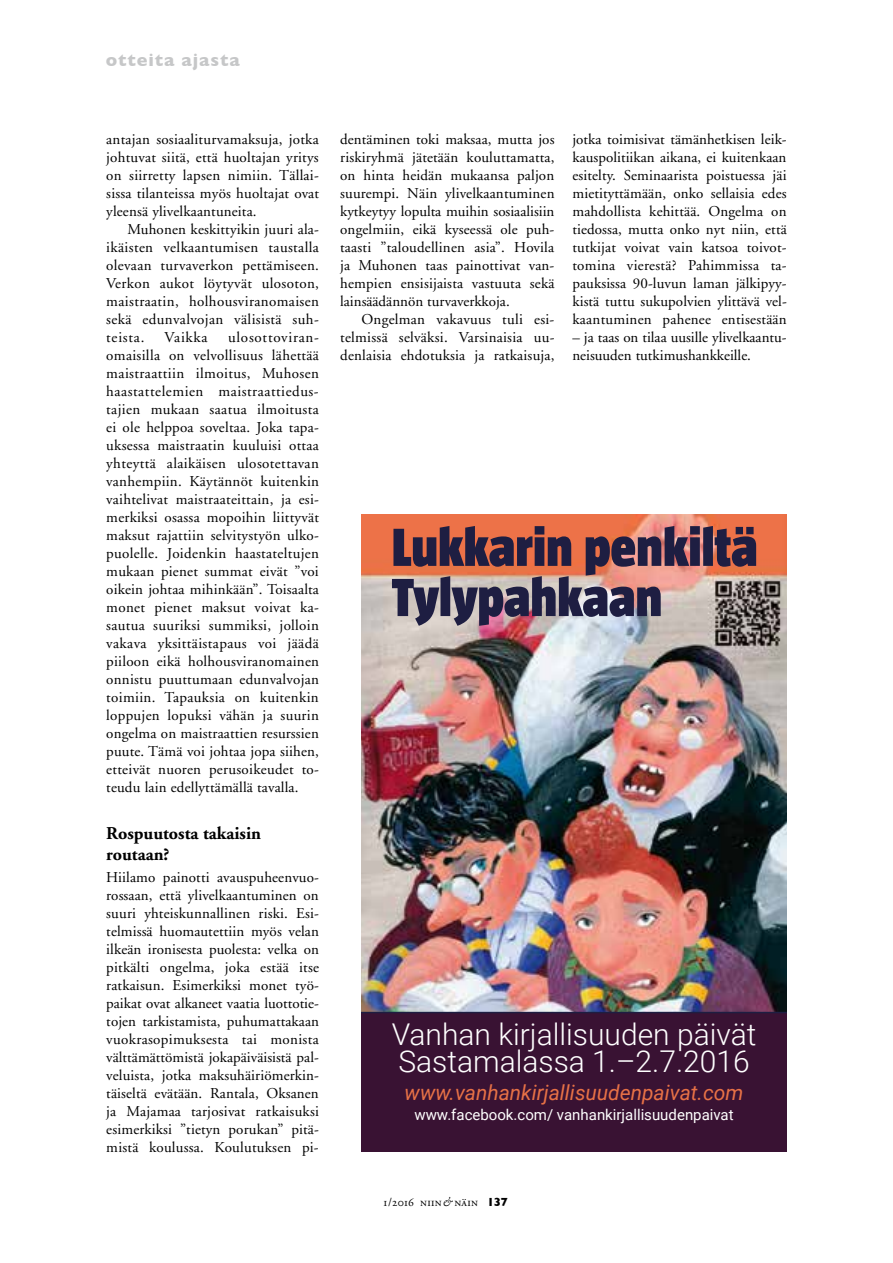
<style>
.page{position:relative;width:893px;height:1263px;background:#fff}
.page>*{position:absolute;margin:0;border:0;box-sizing:border-box;transform-origin:0 0}
.t1{font:300 30px/27px "Roboto";color:#fff}
.t2{font:italic 21px "Roboto";color:#e77146}
.t3{font:700 18px/21px "Adobe Garamond";color:#000}
.t4{font:700 18px "Gill Sans";letter-spacing:.05em;color:#c6c7c8}
.t5{font:15px/18px "Adobe Garamond";letter-spacing:.01em;color:#000;text-align:justify}
.t6{font:15px "Roboto";color:#fff}
.t7{font:12px "Adobe Garamond Regular SC";letter-spacing:.02em;color:#000}
.s1{font-family:"Adobe Garamond";font-style:italic}
.s2{font-family:"Gill Sans";font-weight:700}
</style>
<div class="page">
<img style="left:361px;top:514px;width:426px;height:498px">
<div style="left:361px;top:1012px;width:426px;height:140px;background:#391233"></div>
<img style="left:392px;top:526px;width:364px;height:100px">
<p class="t4" style="left:106px;top:50px;width:135px">otteita ajasta</p>
<p class="t5" style="left:106px;top:131px;width:214px">antajan sosiaaliturvamaksuja, jotka johtuvat siitä, että huoltajan yritys on siirretty lapsen nimiin. Tällai&shy;sissa tilanteissa myös huoltajat ovat yleensä ylivelkaantuneita.</p>
<p class="t5" style="left:106px;top:221px;width:214px;text-indent:21px">Muhonen keskittyikin juuri ala&shy;ikäisten velkaantumisen taustalla olevaan turvaverkon pettämiseen.<br>Verkon aukot löytyvät ulosoton, maistraatin, holhousviranomaisen sekä edunvalvojan välisistä suh&shy;teista.</p>
<p class="t5" style="left:106px;top:329px;width:214px;text-indent:122px">ulosottoviran&shy;omaisilla on velvollisuus lähettää maistraattiin ilmoitus, Muhosen haastattelemien maistraattiedus&shy;tajien mukaan saatua ilmoitusta ei ole helppoa soveltaa. Joka tapa&shy;uksessa maistraatin kuuluisi ottaa yhteyttä alaikäisen ulosotettavan vanhempiin. Käytännöt kuitenkin vaihtelivat maistraateittain, ja esi&shy;merkiksi osassa mopoihin liittyvät maksut rajattiin selvitystyön ulko&shy;puolelle. Joidenkin haastateltujen mukaan pienet summat eivät ”voi oikein johtaa mihinkään”. Toisaalta monet pienet maksut voivat ka&shy;sautua suuriksi summiksi, jolloin vakava yksittäistapaus voi jäädä piiloon eikä holhousviranomainen onnistu puuttumaan edunvalvojan toimiin. Tapauksia on kuitenkin loppujen lopuksi vähän ja suurin ongelma on maistraattien resurssien puute. Tämä voi johtaa jopa siihen, etteivät nuoren perusoikeudet to&shy;teudu lain edellyttämällä tavalla.</p>
<p class="t3" style="left:106px;top:823px;width:156px">Rospuutosta takaisin routaan?</p>
<p class="t5" style="left:106px;top:869px;width:214px">Hiilamo painotti avauspuheenvuo&shy;rossaan, että ylivelkaantuminen on suuri yhteiskunnallinen riski. Esi&shy;telmissä huomautettiin myös velan ilkeän ironisesta puolesta: velka on pitkälti ongelma, joka estää itse ratkaisun. Esimerkiksi monet työ&shy;paikat ovat alkaneet vaatia luottotie&shy;tojen tarkistamista, puhumattakaan vuokrasopimuksesta tai monista välttämättömistä jokapäiväisistä pal&shy;veluista, jotka maksuhäiriömerkin&shy;täiseltä evätään. Rantala, Oksanen ja Majamaa tarjosivat ratkaisuksi esimerkiksi ”tietyn porukan” pitä&shy;mistä koulussa. Koulutuksen pi-</p>
<p class="t5" style="left:165px;top:329px;width:45px">Vaikka</p>
<p class="t5" style="left:340px;top:131px;width:216px">dentäminen toki maksaa, mutta jos riskiryhmä jätetään kouluttamatta, on hinta heidän mukaansa paljon suurempi. Näin ylivelkaantuminen kytkeytyy lopulta muihin sosiaalisiin ongelmiin, eikä kyseessä ole puh&shy;taasti ”taloudellinen asia”. Hovila ja Muhonen taas painottivat van&shy;hempien ensisijaista vastuuta sekä lainsäädännön turvaverkkoja.</p>
<p class="t5" style="left:340px;top:311px;width:216px;text-indent:21px">Ongelman vakavuus tuli esi&shy;telmissä selväksi. Varsinaisia uu&shy;denlaisia ehdotuksia ja ratkaisuja,</p>
<p class="t5" style="left:572px;top:131px;width:216px">jotka toimisivat tämänhetkisen leik&shy;kauspolitiikan aikana, ei kuitenkaan esitelty. Seminaarista poistuessa jäi mietityttämään, onko sellaisia edes mahdollista kehittää. Ongelma on tiedossa, mutta onko nyt niin, että tutkijat voivat vain katsoa toivot&shy;tomina vierestä? Pahimmissa ta&shy;pauksissa 90-luvun laman jälkipyy&shy;kistä tuttu sukupolvien ylittävä vel&shy;kaantuminen pahenee entisestään</p>
<p class="t5" style="left:572px;top:329px;width:216px">– ja taas on tilaa uusille ylivelkaantu&shy;neisuuden tutkimushankkeille.</p>
<h1 class="t1" style="left:392px;top:1021px;width:366px">Vanhan kirjallisuuden päivät<br>Sastamalassa 1.–2.7.2016</h1>
<p class="t6" style="left:414px;top:1106px;width:321px">www.facebook.com/ vanhankirjallisuudenpaivat</p>
<h2 class="t2" style="left:405px;top:1080px;width:340px">www.vanhankirjallisuudenpaivat.com</h2>
<p class="t7" style="left:384px;top:1196px;width:126px">1/2016 niin<span class="s1">&amp;</span> näin <span class="s2">137</span></p>
</div>
